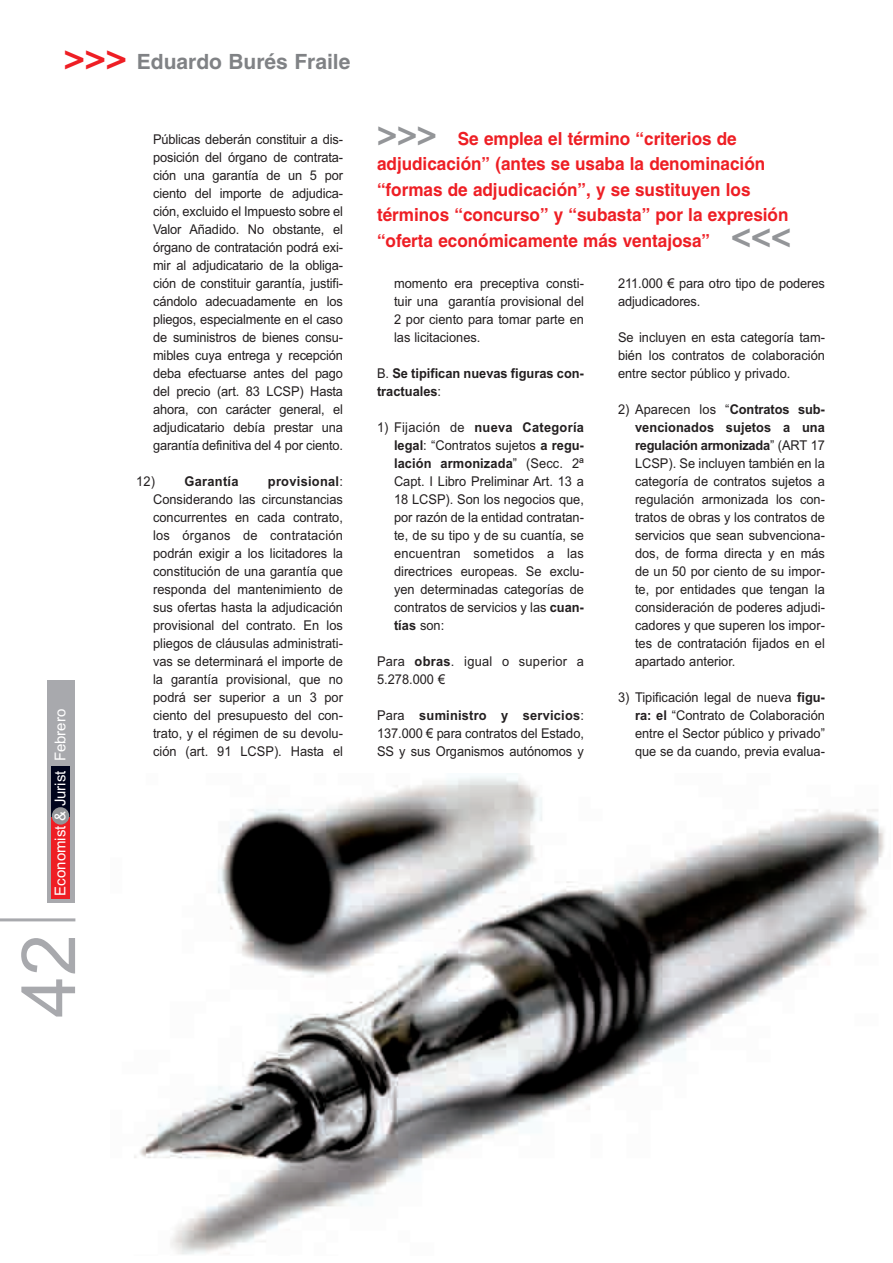
<style>
.page{position:relative;width:893px;height:1263px;background:#fff}
.page>*{position:absolute;margin:0;border:0;box-sizing:border-box;transform-origin:0 0}
.t1{font:75px "Arial";color:#a8a9ad}
.t2{font:700 21px "Helvetica";color:#808285}
.t3{font:700 18px/25.5px "Helvetica";color:#ee1e24;scale:.95 1}
.t4{font:15px "Arial";color:#fff}
.t5{font:13.5px/18px "Arial";color:#231f20;text-align:justify;scale:.95 1}
.t6{font:700 13.5px/18px "Arial";color:#231f20;scale:.95 1}
.t7{font:13.5px/18px "Arial";letter-spacing:.02em;color:#231f20;scale:.95 1}
.t8{font:700 13.5px "Arial";letter-spacing:.02em;color:#231f20;scale:.95 1}
.s1{font-size:36px;color:#ee1e24}
.s2{font-weight:400}
.s3{font-weight:700}
.s4{font-size:36px;color:#939598}
</style>
<div class="page">
<hr style="left:0;top:918px;width:75px;height:3px;background:#a8a9ad">
<div style="left:47px;top:680px;width:27px;height:223px;background:#a8a9ad"></div>
<div style="left:52px;top:816px;width:18px;height:83px;background:#ee1e24"></div>
<div style="left:52px;top:766px;width:18px;height:50px;background:#00041c"></div>
<div style="left:52px;top:807px;width:17px;height:18px;background:#939598;border-radius:50%"></div>
<img style="left:134px;top:776px;width:751px;height:479px">
<h2 class="t2" style="left:64px;top:50px;width:288px"><span class="s1">&gt;&gt;&gt;</span> Eduardo Burés Fraile</h2>
<p class="t4" style="left:51px;top:895px;width:188px;rotate:-90deg">Economist &amp; Jurist Febrero</p>
<h1 class="t1" style="left:5px;top:1017px;width:85px;rotate:-90deg">42</h1>
<p class="t5" style="left:153px;top:130px;width:201px">Públicas deberán constituir a dis&shy;posición del órgano de contrata&shy;ción una garantía de un 5 por ciento del importe de adjudica&shy;ción, excluido el Impuesto sobre el Valor Añadido. No obstante, el órgano de contratación podrá exi&shy;mir al adjudicatario de la obliga&shy;ción de constituir garantía, justifi&shy;cándolo adecuadamente en los pliegos, especialmente en el caso de suministros de bienes consu&shy;mibles cuya entrega y recepción deba efectuarse antes del pago del precio (art. 83 LCSP) Hasta ahora, con carácter general, el adjudicatario debía prestar una garantía definitiva del 4 por ciento.</p>
<p class="t8" style="left:136px;top:473px;width:109px"><span class="s2">12)</span> Garantía</p>
<p class="t5" style="left:153px;top:472px;width:201px;text-indent:115px"><span class="s3">provisional</span>:<br>Considerando las circunstancias concurrentes en cada contrato, los órganos de contratación podrán exigir a los licitadores la constitución de una garantía que responda del mantenimiento de sus ofertas hasta la adjudicación provisional del contrato. En los pliegos de cláusulas administrati&shy;vas se determinará el importe de la garantía provisional, que no podrá ser superior a un 3 por ciento del presupuesto del con&shy;trato, y el régimen de su devolu&shy;ción (art. 91 LCSP). Hasta el</p>
<h3 class="t3" style="left:377px;top:126px;width:437px"><span class="s4">&gt;&gt;&gt;</span> Se emplea el término “criterios de adjudicación” (antes se usaba la denominación “formas de adjudicación”, y se sustituyen los términos “concurso” y “subasta” por la expresión “oferta económicamente más ventajosa” <span class="s4">&lt;&lt;&lt;</span></h3>
<p class="t5" style="left:394px;top:274px;width:201px">momento era preceptiva consti&shy;tuir una garantía provisional del 2 por ciento para tomar parte en las licitaciones.</p>
<p class="t6" style="left:377px;top:364px;width:219px"><span class="s2">B.</span> Se tipifican nuevas figuras con&shy;tractuales<span class="s2">:</span></p>
<p class="t5" style="left:394px;top:418px;width:201px;text-indent:-17px">1) Fijación de <span class="s3">nueva Categoría legal</span>: “Contratos sujetos <span class="s3">a regu&shy;lación armonizada</span>” (Secc. 2ª Capt. I Libro Preliminar Art. 13 a 18 LCSP). Son los negocios que, por razón de la entidad contratan&shy;te, de su tipo y de su cuantía, se encuentran sometidos a las directrices europeas. Se exclu&shy;yen determinadas categorías de contratos de servicios y las <span class="s3">cuan&shy;tías</span> son:</p>
<p class="t7" style="left:377px;top:652px;width:219px">Para <span class="s3">obras</span>. igual o superior a<br>5.278.000 €</p>
<p class="t5" style="left:377px;top:706px;width:219px">Para <span class="s3">suministro y servicios</span>:<br>137.000 € para contratos del Estado, SS y sus Organismos autónomos y</p>
<p class="t5" style="left:618px;top:274px;width:219px">211.000 € para otro tipo de poderes adjudicadores.</p>
<p class="t5" style="left:618px;top:328px;width:219px">Se incluyen en esta categoría tam&shy;bién los contratos de colaboración entre sector público y privado.</p>
<p class="t5" style="left:635px;top:400px;width:201px;text-indent:-17px">2) Aparecen los “<span class="s3">Contratos sub&shy;vencionados sujetos a una regulación armonizada</span>” (ART 17<br>LCSP). Se incluyen también en la categoría de contratos sujetos a regulación armonizada los con&shy;tratos de obras y los contratos de servicios que sean subvenciona&shy;dos, de forma directa y en más de un 50 por ciento de su impor&shy;te, por entidades que tengan la consideración de poderes adjudi&shy;cadores y que superen los impor&shy;tes de contratación fijados en el apartado anterior.</p>
<p class="t5" style="left:635px;top:688px;width:201px;text-indent:-17px">3) Tipificación legal de nueva <span class="s3">figu&shy;ra: el</span> “Contrato de Colaboración entre el Sector público y privado” que se da cuando, previa evalua-</p>
</div>
